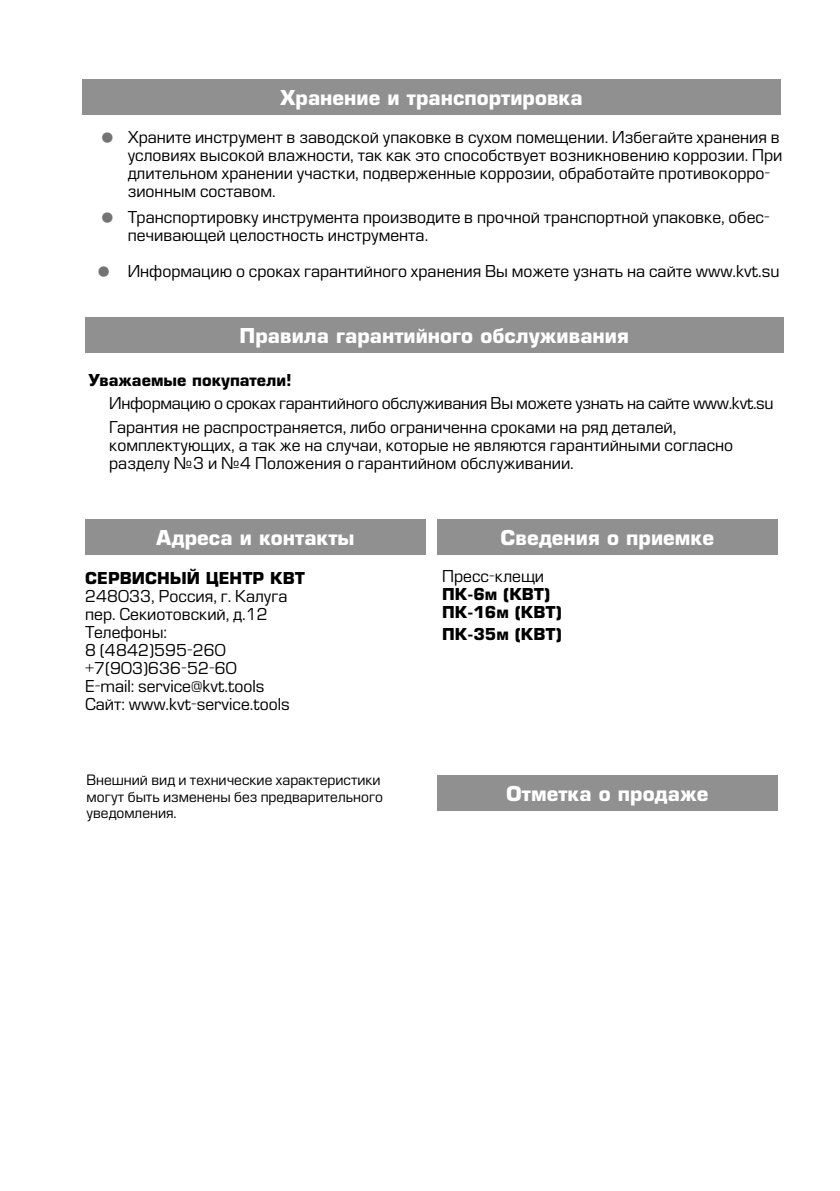
<style>
.page{position:relative;width:840px;height:1191px;background:#fff}
.page>*{position:absolute;margin:0;border:0;box-sizing:border-box;transform-origin:0 0}
.t1{font:700 20px "Europe";color:#fff}
.t2{font:16px/18px "Europe";color:#000}
.t3{font:16px/23.6px "Europe";letter-spacing:-.02em;color:#000}
.t4{font:700 16px/18px "Europe";color:#000}
.t5{font:14px/16.8px "Europe";color:#000}
.s1{font-size:48px;color:#737373}
</style>
<div class="page">
<div style="left:85px;top:519px;width:340px;height:35px;background:#909090"></div>
<div style="left:437px;top:519px;width:340px;height:35px;background:#909090"></div>
<div style="left:437px;top:775px;width:340px;height:35px;background:#909090"></div>
<div style="left:85px;top:318px;width:697px;height:35px;background:#909090"></div>
<div style="left:82px;top:79px;width:698px;height:35px;background:#909090"></div>
<p class="t1" style="left:280px;top:85px;width:304px">Хранение и транспортировка</p>
<p class="t2" style="left:128px;top:128px;width:655px;text-indent:-36px"><span class="s1">•</span> Храните инструмент в заводской упаковке в сухом помещении. Избегайте хранения в условиях высокой влажности, так как это способствует возникновению коррозии. При длительном хранении участки, подверженные коррозии, обработайте противокорро&shy;зионным составом.</p>
<p class="t2" style="left:128px;top:209px;width:643px;text-indent:-36px"><span class="s1">•</span> Транспортировку инструмента производите в прочной транспортной упаковке, обес&shy;печивающей целостность инструмента.</p>
<p class="t2" style="left:88px;top:263px;width:692px"><span class="s1">•</span> Информацию о сроках гарантийного хранения Вы можете узнать на сайте www.kvt.su</p>
<p class="t1" style="left:239px;top:324px;width:390px">Правила гарантийного обслуживания</p>
<p class="t4" style="left:88px;top:371px;width:205px">Уважаемые покупатели!</p>
<p class="t3" style="left:109px;top:392px;width:665px">Информацию о сроках гарантийного обслуживания Вы можете узнать на сайте www.kvt.su<br>Гарантия не распространяется, либо ограниченна сроками на ряд деталей,</p>
<p class="t2" style="left:109px;top:436px;width:625px">комплектующих, а так же на случаи, которые не являются гарантийными согласно разделу №3 и №4 Положения о гарантийном обслуживании.</p>
<p class="t1" style="left:156px;top:525px;width:200px">Адреса и контакты</p>
<p class="t4" style="left:85px;top:569px;width:221px">СЕРВИСНЫЙ ЦЕНТР КВТ</p>
<p class="t2" style="left:85px;top:587px;width:206px">248033, Россия, г. Калуга пер. Секиотовский, д.12<br>Телефоны:<br>8 (4842)595-260 +7(903)636-52-60<br>E-mail: service@kvt.tools<br>Сайт: www.kvt-service.tools</p>
<p class="t5" style="left:86px;top:771px;width:298px">Внешний вид и технические характеристики могут быть изменены без предварительного уведомления.</p>
<p class="t1" style="left:500px;top:525px;width:215px">Сведения о приемке</p>
<p class="t2" style="left:442px;top:567px;width:103px">Пресс-клещи</p>
<p class="t4" style="left:442px;top:585px;width:121px">ПК-6м (КВТ)<br>ПК-16м (КВТ)</p>
<p class="t4" style="left:442px;top:625px;width:121px">ПК-35м (КВТ)</p>
<p class="t1" style="left:506px;top:781px;width:204px">Отметка о продаже</p>
</div>
